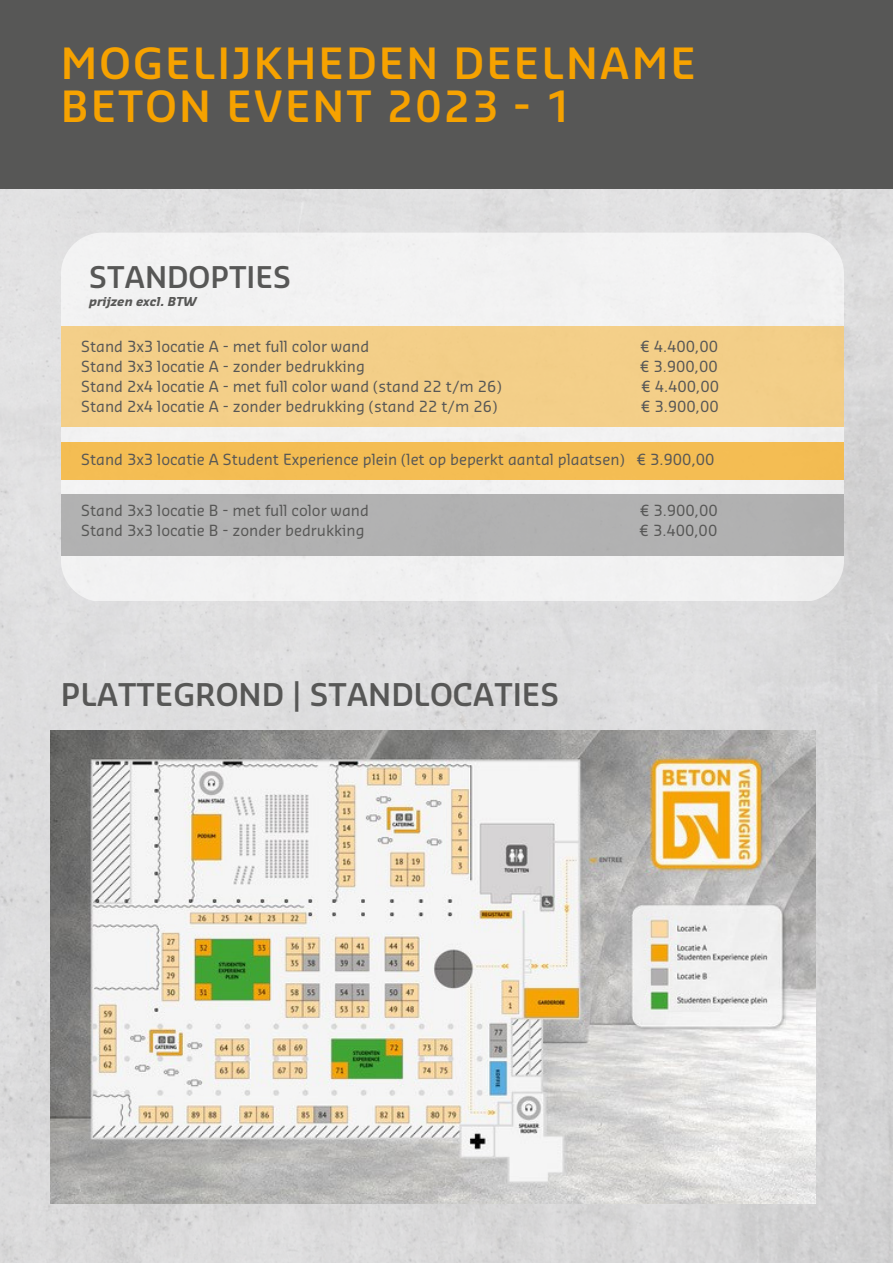
<style>
.page{position:relative;width:893px;height:1264px;background:#fff}
.page>*{position:absolute;margin:0;border:0;box-sizing:border-box;transform-origin:0 0}
.t1{font:600 42px/42.8px "Sansa Pro";letter-spacing:.05em;color:#f6a200}
.t2{font:600 30.45px "Sansa Pro";color:#575756}
.t3{font:600 29.1px "Sansa Pro";color:#575756}
.t4{font:15px "Sansa Pro";color:#575756}
.t5{font:italic 700 12px "Sansa Pro";color:#575756}
</style>
<div class="page">
<img style="left:0;top:188px;width:892px;height:1074px">
<div style="left:61px;top:232px;width:782px;height:368px;background:#f2f2f2"></div>
<div style="left:0;top:0;width:892px;height:188px;background:#575756"></div>
<img style="left:50px;top:730px;width:765px;height:473px">
<div style="left:61px;top:494px;width:782px;height:61px;background:#b1b1b1"></div>
<div style="left:61px;top:326px;width:782px;height:101px;background:#f3ce88"></div>
<div style="left:61px;top:442px;width:782px;height:37px;background:#f4bd53"></div>
<h1 class="t1" style="left:61px;top:45px;width:636px">MOGELIJKHEDEN DEELNAME<br>BETON EVENT 2023 - 1</h1>
<h3 class="t3" style="left:89px;top:264px;width:203px">STANDOPTIES</h3>
<p class="t5" style="left:89px;top:296px;width:109px">prijzen excl. BTW</p>
<p class="t4" style="left:81px;top:339px;width:289px">Stand 3x3 locatie A - met full color wand</p>
<p class="t4" style="left:640px;top:339px;width:79px">€ 4.400,00</p>
<p class="t4" style="left:81px;top:359px;width:285px">Stand 3x3 locatie A - zonder bedrukking</p>
<p class="t4" style="left:640px;top:359px;width:79px">€ 3.900,00</p>
<p class="t4" style="left:81px;top:380px;width:422px">Stand 2x4 locatie A - met full color wand (stand 22 t/m 26)</p>
<p class="t4" style="left:641px;top:380px;width:79px">€ 4.400,00</p>
<p class="t4" style="left:81px;top:400px;width:417px">Stand 2x4 locatie A - zonder bedrukking (stand 22 t/m 26)</p>
<p class="t4" style="left:641px;top:400px;width:79px">€ 3.900,00</p>
<p class="t4" style="left:81px;top:453px;width:634px">Stand 3x3 locatie A Student Experience plein (let op beperkt aantal plaatsen) € 3.900,00</p>
<p class="t4" style="left:81px;top:504px;width:289px">Stand 3x3 locatie B - met full color wand</p>
<p class="t4" style="left:640px;top:504px;width:79px">€ 3.900,00</p>
<p class="t4" style="left:81px;top:524px;width:285px">Stand 3x3 locatie B - zonder bedrukking</p>
<p class="t4" style="left:639px;top:524px;width:79px">€ 3.400,00</p>
<h2 class="t2" style="left:61px;top:681px;width:499px">PLATTEGROND | STANDLOCATIES</h2>
</div>
